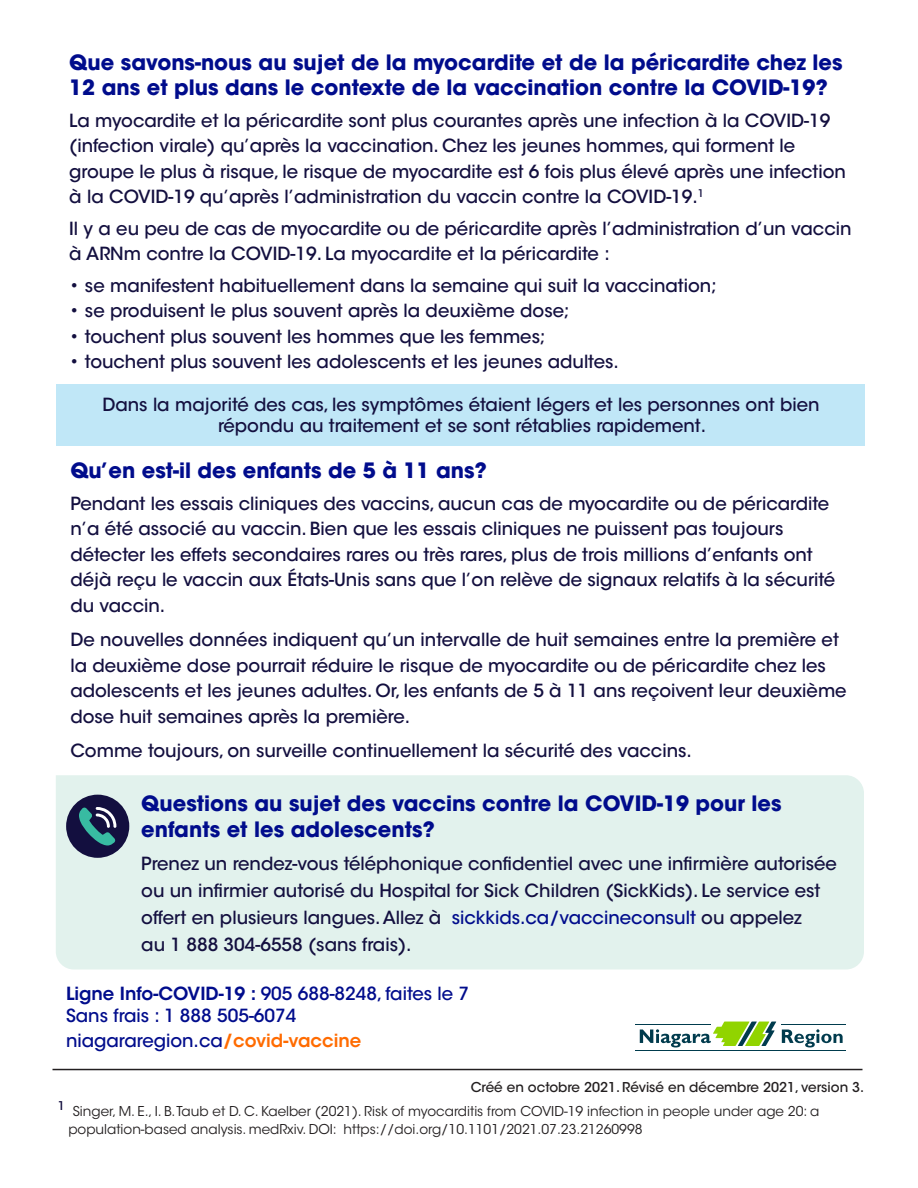
<style>
.page{position:relative;width:918px;height:1188px;background:#fff}
.page>*{position:absolute;margin:0;border:0;box-sizing:border-box;transform-origin:0 0}
.t1{font:700 21px/25.5px "ITC Avant Garde Std";color:#000c8c}
.t2{font:500 18px/25.5px "ITC Avant Garde Std";color:#130f3f}
.t3{font:500 18px "ITC Avant Garde Std";color:#000c8c}
.t4{font:13.5px/24px "ITC Avant Garde Std";color:#231f20}
.s1{color:#130f3f}
.s2{font-weight:600}
.s3{font-weight:600;color:#ff6b00}
.s4{font-weight:500}
</style>
<div class="page">
<div style="left:57px;top:384px;width:808px;height:62px;background:#c0e7f7"></div>
<div style="left:56px;top:775px;width:808px;height:195px;background:#e2f2ed"></div>
<svg style="left:640px;top:1022px;width:136px;height:25px"></svg>
<svg style="left:782px;top:1029px;width:61px;height:18px"></svg>
<hr style="left:635px;top:1050px;width:211px;height:1px;background:#003b4d">
<hr style="left:635px;top:1024px;width:75px;height:1px;background:#003b4d">
<hr style="left:781px;top:1024px;width:65px;height:1px;background:#003b4d">
<hr style="left:52px;top:1069px;width:810px;height:1px;background:#231f20">
<div style="left:66px;top:795px;width:63px;height:63px;background:#130f3f;border-radius:50%"></div>
<svg style="left:79px;top:807px;width:37px;height:38px"></svg>
<h2 class="t1" style="left:69px;top:49px;width:775px">Que savons-nous au sujet de la myocardite et de la péricardite chez les<br>12 ans et plus dans le contexte de la vaccination contre la COVID-19?</h2>
<p class="t2" style="left:69px;top:107px;width:778px">La myocardite et la péricardite sont plus courantes après une infection à la COVID-19 (infection virale) qu’après la vaccination. Chez les jeunes hommes, qui forment le groupe le plus à risque, le risque de myocardite est 6 fois plus élevé après une infection à la COVID-19 qu’après l’administration du vaccin contre la COVID-19.<sup>1</sup></p>
<p class="t2" style="left:69px;top:215px;width:784px">Il y a eu peu de cas de myocardite ou de péricardite après l’administration d’un vaccin à ARNm contre la COVID-19. La myocardite et la péricardite :</p>
<p class="t2" style="left:69px;top:272px;width:649px">• se manifestent habituellement dans la semaine qui suit la vaccination;</p>
<p class="t2" style="left:69px;top:298px;width:502px">• se produisent le plus souvent après la deuxième dose;</p>
<p class="t2" style="left:69px;top:323px;width:478px">• touchent plus souvent les hommes que les femmes;</p>
<p class="t2" style="left:69px;top:349px;width:551px">• touchent plus souvent les adolescents et les jeunes adultes.</p>
<p class="t2" style="left:102px;top:391px;width:719px">Dans la majorité des cas, les symptômes étaient légers et les personnes ont bien</p>
<p class="t2" style="left:218px;top:413px;width:490px">répondu au traitement et se sont rétablies rapidement.</p>
<p class="t1" style="left:70px;top:458px;width:418px">Qu’en est-il des enfants de 5 à 11 ans?</p>
<p class="t2" style="left:70px;top:491px;width:766px">Pendant les essais cliniques des vaccins, aucun cas de myocardite ou de péricardite n’a été associé au vaccin. Bien que les essais cliniques ne puissent pas toujours détecter les effets secondaires rares ou très rares, plus de trois millions d’enfants ont déjà reçu le vaccin aux États-Unis sans que l’on relève de signaux relatifs à la sécurité du vaccin.</p>
<p class="t2" style="left:70px;top:627px;width:778px">De nouvelles données indiquent qu’un intervalle de huit semaines entre la première et la deuxième dose pourrait réduire le risque de myocardite ou de péricardite chez les adolescents et les jeunes adultes. Or, les enfants de 5 à 11 ans reçoivent leur deuxième dose huit semaines après la première.</p>
<p class="t2" style="left:70px;top:738px;width:623px">Comme toujours, on surveille continuellement la sécurité des vaccins.</p>
<p class="t1" style="left:141px;top:791px;width:642px">Questions au sujet des vaccins contre la COVID-19 pour les</p>
<p class="t1" style="left:141px;top:816px;width:295px">enfants et les adolescents?</p>
<p class="t2" style="left:141px;top:850px;width:697px">Prenez un rendez-vous téléphonique confidentiel avec une infirmière autorisée</p>
<p class="t2" style="left:141px;top:877px;width:681px">ou un infirmier autorisé du Hospital for Sick Children (SickKids). Le service est</p>
<p class="t2" style="left:141px;top:904px;width:301px">offert en plusieurs langues. Allez à</p>
<p class="t3" style="left:452px;top:906px;width:352px">sickkids.ca/vaccineconsult <span class="s1">ou appelez</span></p>
<p class="t2" style="left:141px;top:931px;width:272px">au 1 888 304-6558 (sans frais).</p>
<p class="t3" style="left:66px;top:983px;width:405px"><span class="s2">Ligne Info-COVID-19 :</span> 905 688-8248, faites le 7</p>
<p class="t3" style="left:66px;top:1004px;width:232px">Sans frais : 1 888 505-6074</p>
<p class="t3" style="left:66px;top:1030px;width:297px">niagararegion.ca<span class="s3">/covid-vaccine</span></p>
<p class="t4" style="left:58px;top:1075px;width:808px;text-indent:413px"><span class="s4">Créé en octobre 2021. Révisé en décembre 2021, version 3.<br></span><sup>1</sup> Singer, M. E., I. B. Taub et D. C. Kaelber (2021). Risk of myocarditis from COVID-19 infection in people under age 20: a</p>
<p class="t4" style="left:68px;top:1117px;width:576px">population-based analysis. medRxiv. DOI: https://doi.org/10.1101/2021.07.23.21260998</p>
</div>
